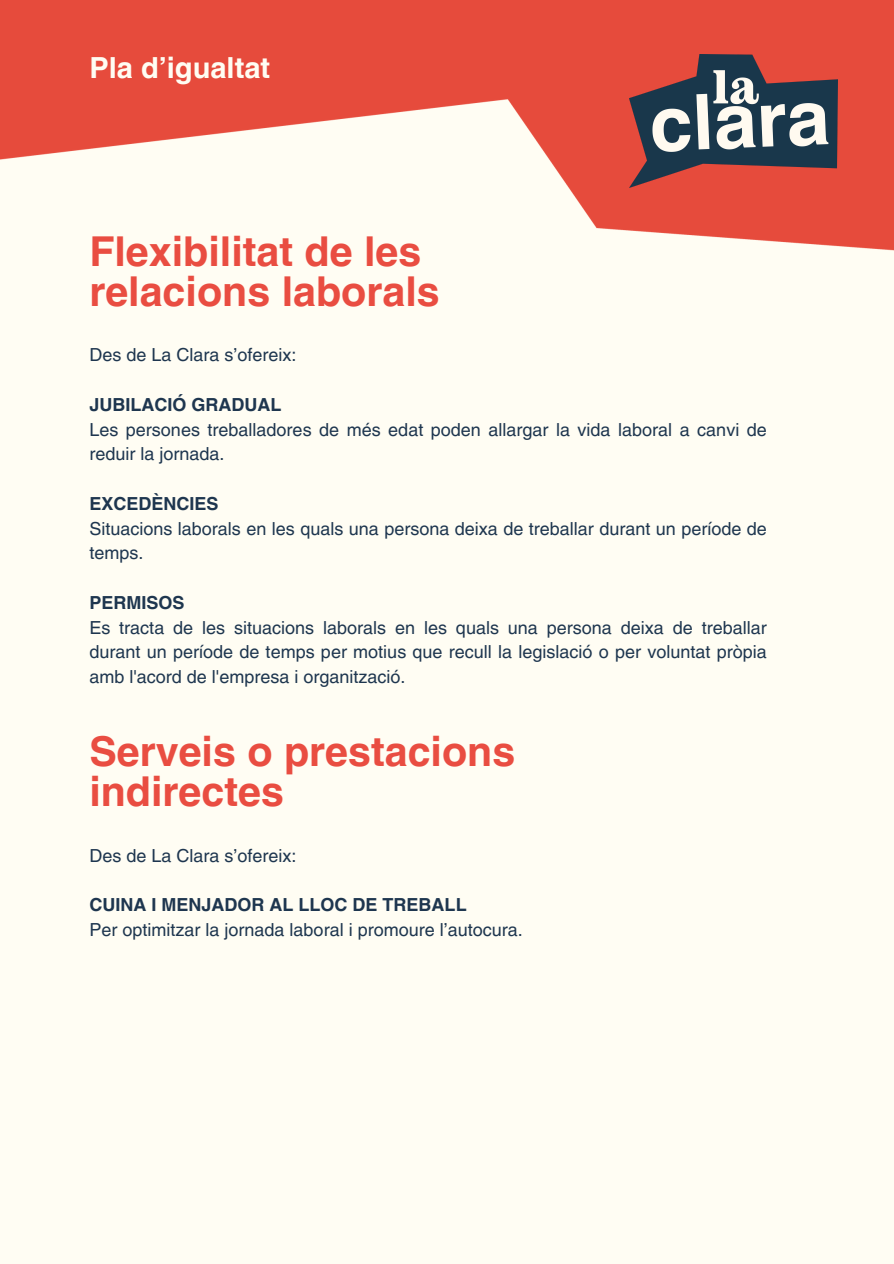
<style>
.page{position:relative;width:894px;height:1264px;background:#fff}
.page>*{position:absolute;margin:0;border:0;box-sizing:border-box;transform-origin:0 0}
.t1{font:700 41.1px/40.5px "Helvetica LT Pro";color:#e94d41}
.t2{font:700 29.1px "Helvetica LT Pro";color:#fffdf3}
.t3{font:18px/24.8px "Helvetica LT Pro";color:#1e364f}
.t4{font:700 18px "Helvetica LT Pro";color:#1e364f}
</style>
<div class="page">
<div style="left:0;top:0;width:893px;height:1263px;background:#fffdf3"></div>
<img style="left:0;top:0;width:893px;height:250px">
<img style="left:629px;top:54px;width:207px;height:133px">
<p class="t2" style="left:89px;top:57px;width:182px">Pla d’igualtat</p>
<h2 class="t1" style="left:89px;top:235px;width:352px">Flexibilitat de les relacions laborals</h2>
<h1 class="t3" style="left:89px;top:344px;width:209px">Des de La Clara s’ofereix:</h1>
<p class="t4" style="left:89px;top:398px;width:193px">JUBILACIÓ GRADUAL</p>
<p class="t3" style="left:89px;top:418px;width:678px">Les persones treballadores de més edat poden allargar la vida laboral a canvi de reduir la jornada.</p>
<p class="t4" style="left:89px;top:497px;width:131px">EXCEDÈNCIES</p>
<p class="t3" style="left:89px;top:517px;width:678px">Situacions laborals en les quals una persona deixa de treballar durant un període de temps.</p>
<p class="t4" style="left:89px;top:596px;width:97px">PERMISOS</p>
<p class="t3" style="left:89px;top:616px;width:678px;text-align:justify">Es tracta de les situacions laborals en les quals una persona deixa de treballar durant un període de temps per motius que recull la legislació o per voluntat pròpia amb l'acord de l'empresa i organització.</p>
<p class="t1" style="left:89px;top:735px;width:427px">Serveis o prestacions indirectes</p>
<p class="t3" style="left:89px;top:844px;width:209px">Des de La Clara s’ofereix:</p>
<h1 class="t4" style="left:89px;top:898px;width:378px">CUINA I MENJADOR AL LLOC DE TREBALL</h1>
<p class="t3" style="left:89px;top:918px;width:435px">Per optimitzar la jornada laboral i promoure l’autocura.</p>
</div>
